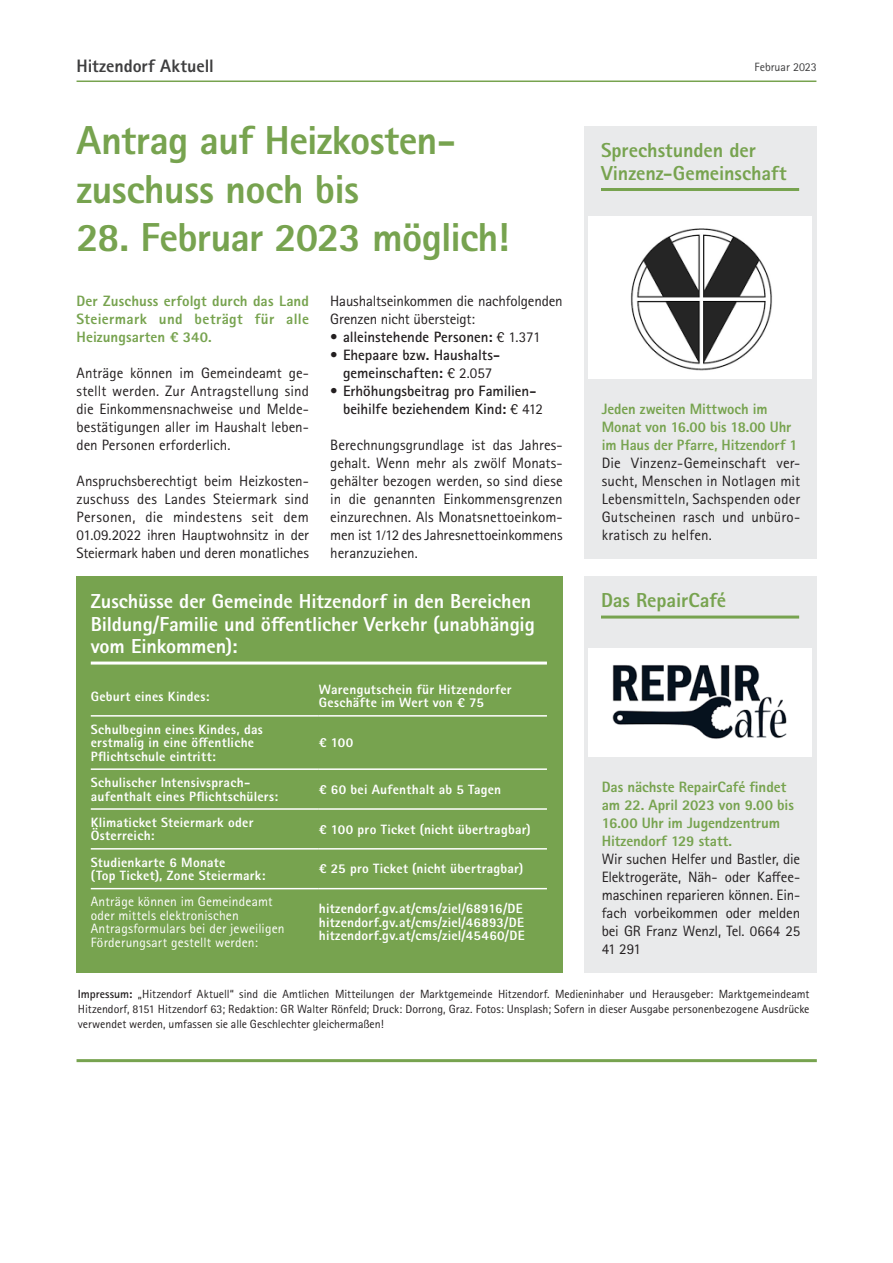
<style>
.page{position:relative;width:893px;height:1263px;background:#fff}
.page>*{position:absolute;margin:0;border:0;box-sizing:border-box;transform-origin:0 0}
.Headline{font:800 40.5px/48.6px "Rotis Sans Serif Pro";letter-spacing:-.02em;color:#77a34f}
.Headline_Weiß{font:800 20.25px/22.5px "Rotis Sans Serif Pro";letter-spacing:-.005em;color:#fff}
.t1{font:800 20.25px/22.5px "Rotis Sans Serif Pro";letter-spacing:-.005em;color:#77a34f}
.t2{font:800 18px "Rotis Sans Serif Pro";letter-spacing:-.005em;color:#3e3e3f}
.Fließtext{font:15px/18px "Rotis Sans Serif Pro";letter-spacing:-.01em;color:#231f20;text-align:justify}
.Fließtext-2{font:800 15px/18px "Rotis Sans Serif Pro";color:#77a34f;text-align:justify}
.t3{font:700 15px/18px "Rotis Sans Serif Pro";color:#231f20;text-align:center}
.Subline_im_Text{font:800 15px/18px "Rotis Sans Serif Pro";letter-spacing:-.005em;color:#77a34f}
.fliesstext{font:800 13.5px/13.5px "Rotis Sans Serif Pro";letter-spacing:.02em;color:#fff}
.fliesstext-2{font:13.5px/13.5px "Rotis Sans Serif Pro";letter-spacing:.015em;color:#fff}
.t4{font:12px "Rotis Sans Serif Pro";color:#3e3e3f}
.Fließtext-3{font:11.85px/14.9px "Rotis Sans Serif Pro";letter-spacing:-.005em;color:#231f20;text-align:justify}
.s1{font-weight:400}
.s2{font-weight:700}
</style>
<div class="page">
<hr style="left:77px;top:81px;width:739px;height:1px;background:#77a34f">
<hr style="left:77px;top:1059px;width:740px;height:3px;background:#77a34f">
<div style="left:584px;top:126px;width:232px;height:432px;background:#e9eaeb"></div>
<div style="left:584px;top:576px;width:232px;height:396px;background:#e9eaeb"></div>
<hr style="left:601px;top:188px;width:198px;height:3px;background:#77a34f">
<hr style="left:601px;top:615px;width:198px;height:3px;background:#77a34f">
<img style="left:589px;top:216px;width:223px;height:162px">
<img style="left:589px;top:648px;width:223px;height:108px">
<div style="left:77px;top:576px;width:486px;height:396px;background:#77a34f"></div>
<hr style="left:91px;top:715px;width:228px;height:2px;background:#fff">
<hr style="left:319px;top:715px;width:228px;height:2px;background:#fff">
<hr style="left:91px;top:768px;width:228px;height:2px;background:#fff">
<hr style="left:319px;top:768px;width:228px;height:2px;background:#fff">
<hr style="left:91px;top:808px;width:228px;height:2px;background:#fff">
<hr style="left:319px;top:808px;width:228px;height:2px;background:#fff">
<hr style="left:91px;top:848px;width:228px;height:1px;background:#fff">
<hr style="left:319px;top:848px;width:228px;height:1px;background:#fff">
<hr style="left:91px;top:888px;width:228px;height:1px;background:#fff">
<hr style="left:319px;top:888px;width:228px;height:1px;background:#fff">
<hr style="left:91px;top:661px;width:456px;height:3px;background:#fff">
<p class="t2" style="left:77px;top:54px;width:139px">Hitzendorf Aktuell</p>
<p class="t4" style="left:755px;top:60px;width:64px">Februar 2023</p>
<p class="Headline" style="left:77px;top:116px;width:381px">Antrag auf Heizkosten&shy;zuschuss noch bis</p>
<p class="Headline" style="left:77px;top:213px;width:434px">28. Februar 2023 möglich!</p>
<p class="Fließtext-2" style="left:77px;top:292px;width:234px">Der Zuschuss erfolgt durch das Land Steiermark und beträgt für alle Heizungsarten € 340.</p>
<p class="Fließtext" style="left:77px;top:364px;width:234px">Anträge können im Gemeindeamt ge&shy;stellt werden. Zur Antragstellung sind die Einkommensnachweise und Melde&shy;bestätigungen aller im Haushalt leben&shy;den Personen erforderlich.</p>
<p class="Fließtext" style="left:77px;top:472px;width:234px">Anspruchsberechtigt beim Heizkosten&shy;zuschuss des Landes Steiermark sind Personen, die mindestens seit dem 01.09.2022 ihren Hauptwohnsitz in der Steiermark haben und deren monatliches</p>
<p class="Fließtext" style="left:330px;top:292px;width:234px">Haushaltseinkommen die nachfolgenden<br>Grenzen nicht übersteigt:</p>
<p class="t3" style="left:330px;top:328px;width:212px"><span class="s1">•</span> alleinstehende Personen: <span class="s1">€ 1.371</span></p>
<p class="t3" style="left:330px;top:346px;width:171px"><span class="s1">•</span> Ehepaare bzw. Haushalts&shy;gemeinschaften: <span class="s1">€ 2.057</span></p>
<p class="t3" style="left:343px;top:382px;width:201px;text-align:left;text-indent:-13px"><span class="s1">•</span> Erhöhungsbeitrag pro Familien&shy;beihilfe beziehendem Kind: <span class="s1">€ 412</span></p>
<p class="Fließtext" style="left:330px;top:436px;width:234px">Berechnungsgrundlage ist das Jahres&shy;gehalt. Wenn mehr als zwölf Monats&shy;gehälter bezogen werden, so sind diese in die genannten Einkommensgrenzen einzurechnen. Als Monatsnettoeinkom&shy;men ist 1/12 des Jahresnettoeinkommens heranzuziehen.</p>
<p class="Headline_Weiß" style="left:91px;top:590px;width:446px">Zuschüsse der Gemeinde Hitzendorf in den Bereichen<br>Bildung/Familie und öffentlicher Verkehr (unabhängig vom Einkommen):</p>
<p class="fliesstext" style="left:91px;top:689px;width:120px">Geburt eines Kindes:</p>
<p class="fliesstext" style="left:319px;top:682px;width:194px">Warengutschein für Hitzendorfer<br>Geschäfte im Wert von € 75</p>
<p class="fliesstext" style="left:91px;top:722px;width:174px">Schulbeginn eines Kindes, das erstmalig in eine öffentliche<br>Pflichtschule eintritt:</p>
<p class="fliesstext" style="left:319px;top:736px;width:36px">€ 100</p>
<p class="fliesstext" style="left:91px;top:776px;width:189px">Schulischer Intensivsprach-- aufenthalt eines Pflichtschülers:</p>
<p class="fliesstext" style="left:319px;top:782px;width:184px">€ 60 bei Aufenthalt ab 5 Tagen</p>
<p class="fliesstext" style="left:91px;top:815px;width:164px">Klimaticket Steiermark oder<br>Österreich:</p>
<p class="fliesstext" style="left:319px;top:822px;width:213px">€ 100 pro Ticket (nicht übertragbar)</p>
<p class="fliesstext" style="left:91px;top:855px;width:176px">Studienkarte 6 Monate<br>(Top Ticket), Zone Steiermark:</p>
<p class="fliesstext" style="left:319px;top:862px;width:206px">€ 25 pro Ticket (nicht übertragbar)</p>
<p class="fliesstext-2" style="left:91px;top:895px;width:195px">Anträge können im Gemeindeamt oder mittels elektronischen<br>Antragsformulars bei der jeweiligen<br>Förderungsart gestellt werden:</p>
<p class="fliesstext" style="left:319px;top:902px;width:207px">hitzendorf.gv.at/cms/ziel/68916/DE hitzendorf.gv.at/cms/ziel/46893/DE</p>
<p class="fliesstext" style="left:319px;top:929px;width:207px">hitzendorf.gv.at/cms/ziel/45460/DE</p>
<p class="t1" style="left:601px;top:139px;width:187px">Sprechstunden der<br>Vinzenz-Gemeinschaft</p>
<p class="Subline_im_Text" style="left:602px;top:400px;width:197px">Jeden zweiten Mittwoch im<br>Monat von 16.00 bis 18.00 Uhr im Haus der Pfarre, Hitzendorf 1</p>
<p class="Fließtext" style="left:602px;top:454px;width:200px">Die Vinzenz-Gemeinschaft ver&shy;sucht, Menschen in Notlagen mit Lebensmitteln, Sachspenden oder Gutscheinen rasch und unbüro&shy;kratisch zu helfen.</p>
<p class="t1" style="left:601px;top:589px;width:127px">Das RepairCafé</p>
<p class="Fließtext-2" style="left:602px;top:778px;width:194px;text-align:left">Das nächste RepairCafé findet am 22. April 2023 von 9.00 bis<br>16.00 Uhr im Jugendzentrum<br>Hitzendorf 129 statt.</p>
<p class="Fließtext" style="left:602px;top:850px;width:200px">Wir suchen Helfer und Bastler, die Elektrogeräte, Näh- oder Kaffee&shy;maschinen reparieren können. Ein&shy;fach vorbeikommen oder melden bei GR Franz Wenzl, Tel. 0664 25<br>41 291</p>
<p class="Fließtext-3" style="left:78px;top:987px;width:733px"><span class="s2">Impressum:</span> „Hitzendorf Aktuell“ sind die Amtlichen Mitteilungen der Marktgemeinde Hitzendorf. Medieninhaber und Herausgeber: Marktgemeindeamt Hitzendorf, 8151 Hitzendorf 63; Redaktion: GR Walter Rönfeld; Druck: Dorrong, Graz. Fotos: Unsplash; Sofern in dieser Ausgabe personenbezogene Ausdrücke verwendet werden, umfassen sie alle Geschlechter gleichermaßen!</p>
</div>
